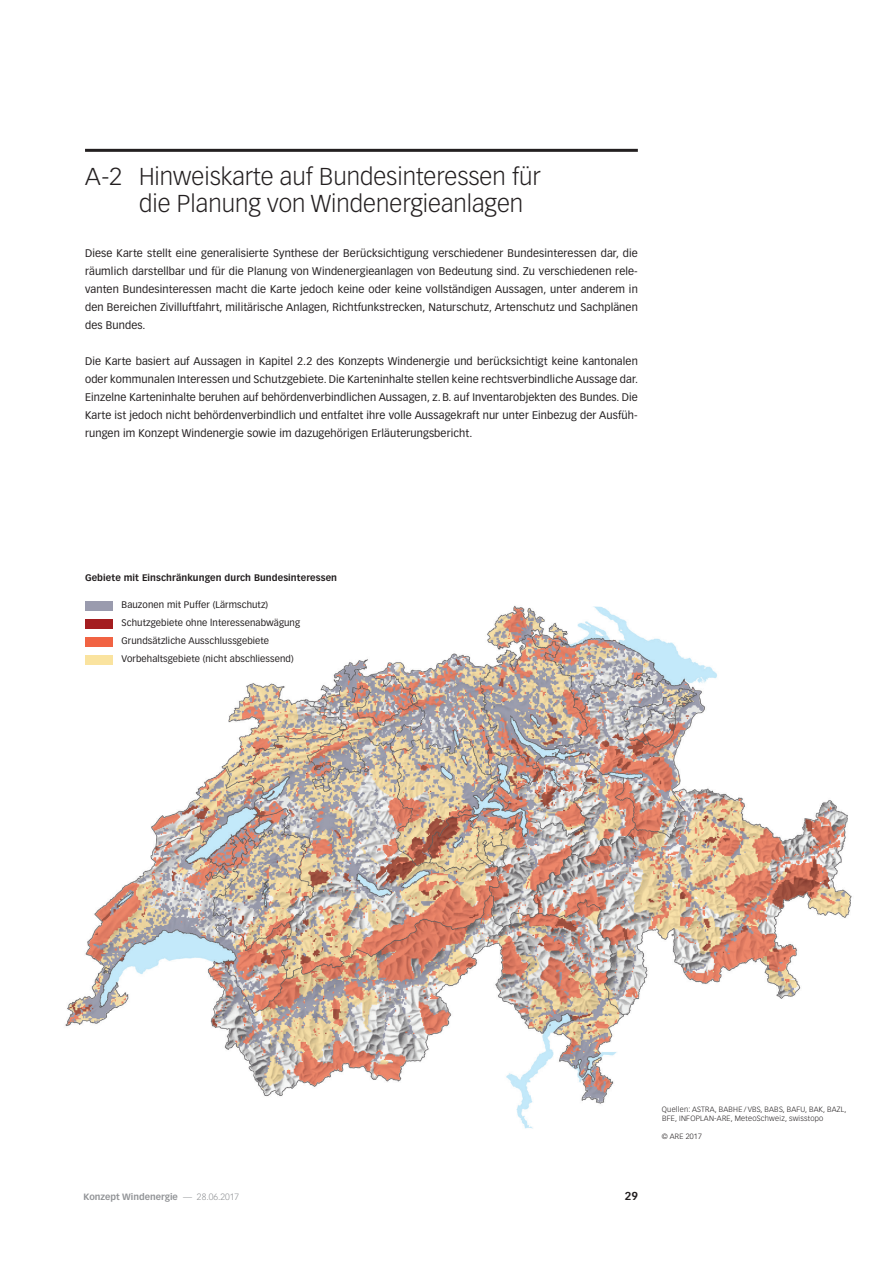
<style>
.page{position:relative;width:893px;height:1263px;background:#fff}
.page>*{position:absolute;margin:0;border:0;box-sizing:border-box;transform-origin:0 0}
.t1{font:300 24px/27px "Vectora LH";color:#231f20}
.t2{font:700 11.25px "Vectora LH";color:#231f20}
.t3{font:10.8px/18px "Vectora LH";letter-spacing:.01em;color:#231f20;text-align:justify}
.t4{font:9.3px/18px "Vectora LH";letter-spacing:.01em;color:#231f20}
.t5{font:700 9.3px "Vectora LH";letter-spacing:.01em;color:#231f20}
.t6{font:700 9px "Vectora LH";color:#939598}
.t7{font:300 7.5px/9px "Vectora LH";letter-spacing:.03em;color:#231f20}
.s1{font-weight:300}
</style>
<div class="page">
<img style="left:65px;top:605px;width:787px;height:524px">
<hr style="left:85px;top:149px;width:553px;height:3px;background:#231f20">
<div style="left:85px;top:601px;width:28px;height:9px;background:#9a9bae"></div>
<div style="left:85px;top:619px;width:28px;height:9px;background:#a41d20"></div>
<div style="left:85px;top:637px;width:28px;height:10px;background:#f16343"></div>
<div style="left:85px;top:655px;width:28px;height:10px;background:#fae39f"></div>
<h1 class="t1" style="left:139px;top:164px;width:403px;text-indent:-54px">A-2 Hinweiskarte auf Bundesinteressen für die Planung von Windenergieanlagen</h1>
<p class="t3" style="left:85px;top:245px;width:554px">Diese Karte stellt eine generalisierte Synthese der Berücksichtigung verschiedener Bundesinteressen dar, die räumlich darstellbar und für die Planung von Windenergieanlagen von Bedeutung sind. Zu verschiedenen rele&shy;vanten Bundesinteressen macht die Karte jedoch keine oder keine vollständigen Aussagen, unter anderem in den Bereichen Zivilluftfahrt, militärische Anlagen, Richtfunkstrecken, Naturschutz, Artenschutz und Sachplänen des Bundes.</p>
<p class="t3" style="left:85px;top:353px;width:555px">Die Karte basiert auf Aussagen in Kapitel 2.2 des Konzepts Windenergie und berücksichtigt keine kantonalen oder kommunalen Interessen und Schutzgebiete. Die Karteninhalte stellen keine rechtsverbindliche Aussage dar.<br>Einzelne Karteninhalte beruhen auf behördenverbindlichen Aussagen, z.B. auf Inventarobjekten des Bundes. Die Karte ist jedoch nicht behördenverbindlich und entfaltet ihre volle Aussagekraft nur unter Einbezug der Ausfüh&shy;rungen im Konzept Windenergie sowie im dazugehörigen Erläuterungsbericht.</p>
<p class="t5" style="left:85px;top:572px;width:254px">Gebiete mit Einschränkungen durch Bundesinteressen</p>
<p class="t4" style="left:122px;top:596px;width:180px">Bauzonen mit Puffer (Lärmschutz)<br>Schutzgebiete ohne lnteressenabwägung Grundsätzliche Ausschlussgebiete Vorbehaltsgebiete (nicht abschliessend)</p>
<p class="t6" style="left:84px;top:1192px;width:157px">Konzept Windenergie <span class="s1">— 28.06.2017</span></p>
<p class="t2" style="left:625px;top:1190px;width:15px">29</p>
<p class="t7" style="left:662px;top:1105px;width:186px">Quellen: ASTRA, BABHE / VBS, BABS, BAFU, BAK, BAZL,<br>BFE, INFOPLAN-ARE, MeteoSchweiz, swisstopo</p>
<p class="t7" style="left:662px;top:1132px;width:42px">© ARE 2017</p>
</div>
